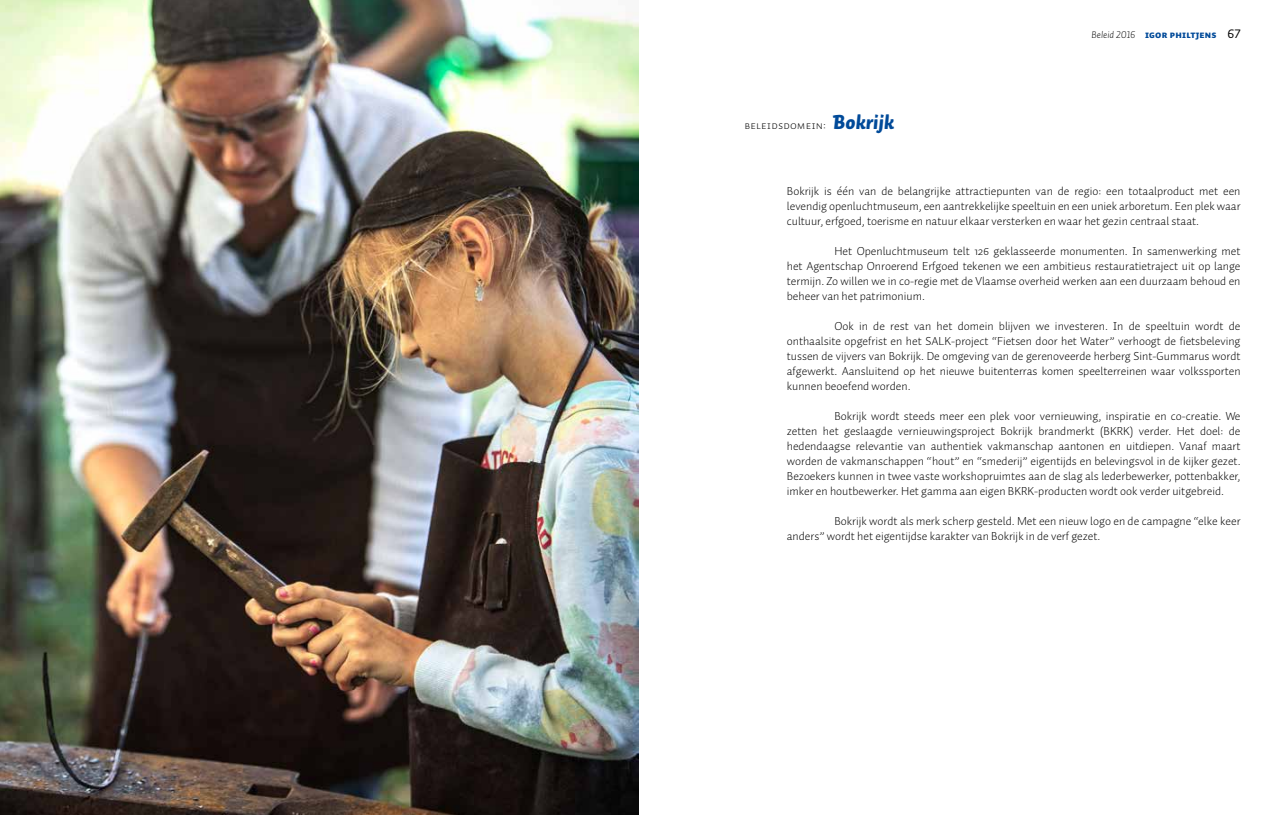
<style>
.page{position:relative;width:1276px;height:815px;background:#fff}
.page>*{position:absolute;margin:0;border:0;box-sizing:border-box;transform-origin:0 0}
.t1{font:300 11.88px/15px "Auto 1";color:#000;text-align:justify}
.t2{font:11.25px "Auto 1 Light Sm Cp";letter-spacing:.01em;color:#000}
.t3{font:10px "Auto 1 Black Sm Cp";letter-spacing:.02em;color:#004a99}
.s1{font-family:"Auto 2";font-weight:900;font-style:italic;font-size:20px;color:#004a99}
.s2{font-family:"Auto 1 Light Italic LF";color:#000}
.s3{font-family:"Auto 1 Regular LF";font-size:12.5px;color:#000}
</style>
<div class="page">
<img style="left:0;top:0;width:638px;height:815px">
<p class="t2" style="left:744px;top:120px;width:151px">Beleidsdomein: <span class="s1">Bokrijk</span></p>
<p class="t3" style="left:1091px;top:30px;width:150px"><span class="s2">Beleid 2016</span> igor philtjens <span class="s3">67</span></p>
<p class="t1" style="left:787px;top:183px;width:455px">Bokrijk is één van de belangrijke attractiepunten van de regio: een totaalproduct met een levendig openluchtmuseum, een aantrekkelijke speeltuin en een uniek arboretum. Een plek waar cultuur, erfgoed, toerisme en natuur elkaar versterken en waar het gezin centraal staat.</p>
<p class="t1" style="left:787px;top:243px;width:455px;text-indent:47px">Het Openluchtmuseum telt 126 geklasseerde monumenten. In samenwerking met het Agentschap Onroerend Erfgoed tekenen we een ambitieus restauratietraject uit op lange termijn. Zo willen we in co-regie met de Vlaamse overheid werken aan een duurzaam behoud en beheer van het patrimonium.</p>
<p class="t1" style="left:787px;top:318px;width:455px;text-indent:47px">Ook in de rest van het domein blijven we investeren. In de speeltuin wordt de onthaalsite opgefrist en het SALK-project “Fietsen door het Water” verhoogt de fietsbeleving tussen de vijvers van Bokrijk. De omgeving van de gerenoveerde herberg Sint-Gummarus wordt afgewerkt. Aansluitend op het nieuwe buitenterras komen speelterreinen waar volkssporten kunnen beoefend worden.</p>
<p class="t1" style="left:787px;top:408px;width:455px;text-indent:47px">Bokrijk wordt steeds meer een plek voor vernieuwing, inspiratie en co-creatie. We zetten het geslaagde vernieuwingsproject Bokrijk brandmerkt (BKRK) verder. Het doel: de hedendaagse relevantie van authentiek vakmanschap aantonen en uitdiepen. Vanaf maart worden de vakmanschappen “hout” en “smederij” eigentijds en belevingsvol in de kijker gezet.<br>Bezoekers kunnen in twee vaste workshopruimtes aan de slag als lederbewerker, pottenbakker, imker en houtbewerker. Het gamma aan eigen BKRK-producten wordt ook verder uitgebreid.</p>
<p class="t1" style="left:787px;top:513px;width:455px;text-indent:47px">Bokrijk wordt als merk scherp gesteld. Met een nieuw logo en de campagne “elke keer anders” wordt het eigentijdse karakter van Bokrijk in de verf gezet.</p>
</div>
